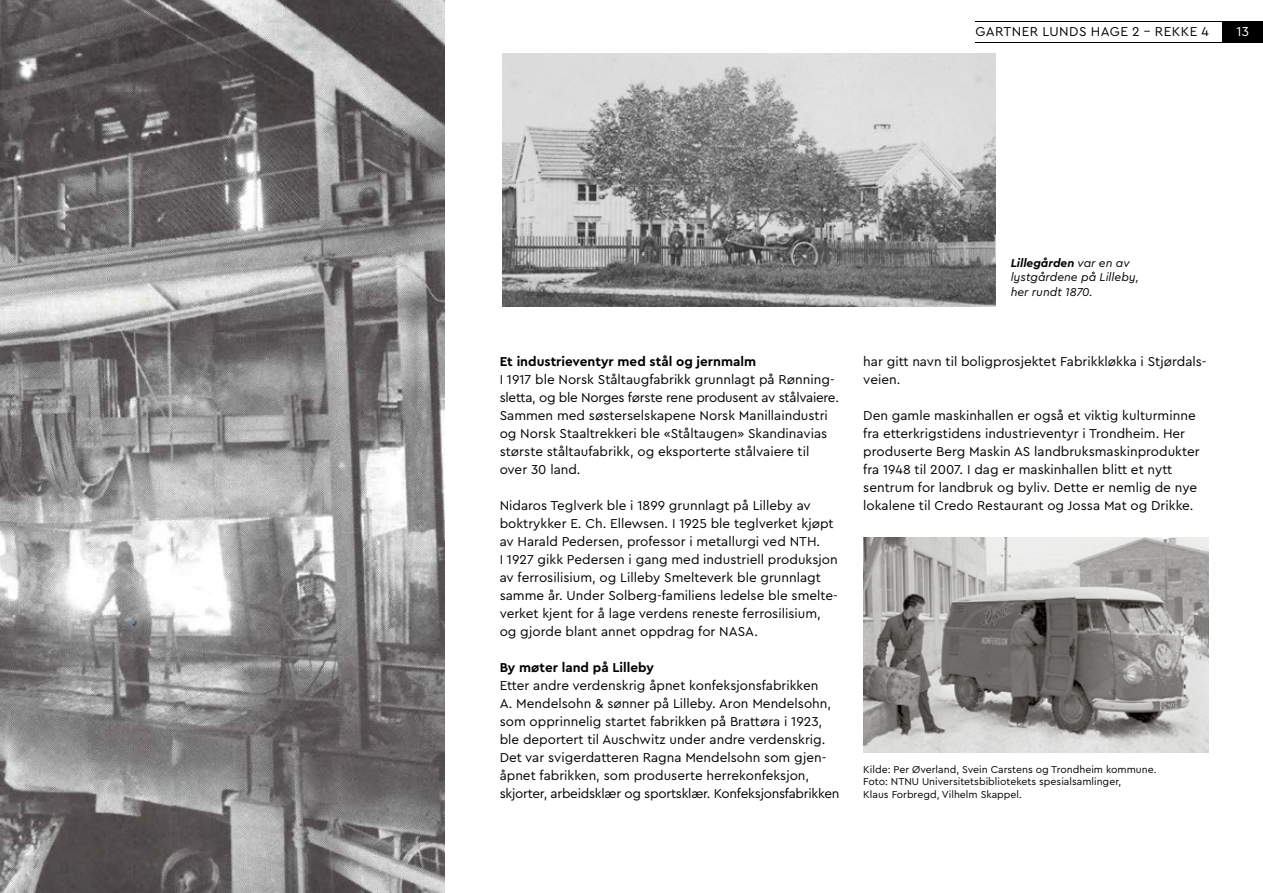
<style>
.page{position:relative;width:1263px;height:893px;background:#fff}
.page>*{position:absolute;margin:0;border:0;box-sizing:border-box;transform-origin:0 0}
.t1{font:13.5px/18px "Cera PRO";color:#000}
.t2{font:700 13.5px "Cera PRO";color:#000}
.t3{font:13.5px "Cera PRO";letter-spacing:.03em;color:#000}
.t4{font:13.5px "Cera PRO";color:#fff}
.t5{font:italic 12px/14.4px "Cera PRO";color:#000}
.t6{font:10.5px/12.6px "Cera PRO";color:#000}
.s1{font-weight:700}
</style>
<div class="page">
<img style="left:0;top:0;width:444px;height:893px">
<img style="left:503px;top:53px;width:492px;height:253px">
<img style="left:863px;top:538px;width:346px;height:215px">
<hr style="left:975px;top:42px;width:288px;height:1px;background:#000">
<hr style="left:975px;top:21px;width:288px;height:1px;background:#000">
<div style="left:1222px;top:22px;width:41px;height:20px;background:#000"></div>
<p class="t3" style="left:975px;top:22px;width:235px">GARTNER LUNDS HAGE 2 – REKKE 4</p>
<p class="t4" style="left:1236px;top:22px;width:14px">13</p>
<p class="t2" style="left:500px;top:352px;width:258px">Et industrieventyr med stål og jernmalm</p>
<p class="t1" style="left:500px;top:370px;width:341px">I 1917 ble Norsk Ståltaugfabrikk grunnlagt på Rønning&shy;sletta, og ble Norges første rene produsent av stålvaiere.<br>Sammen med søsterselskapene Norsk Manillaindustri og Norsk Staaltrekkeri ble «Ståltaugen» Skandinavias største ståltaufabrikk, og eksporterte stålvaiere til over 30 land.</p>
<p class="t1" style="left:500px;top:496px;width:340px">Nidaros Teglverk ble i 1899 grunnlagt på Lilleby av boktrykker E. Ch. Ellewsen. I 1925 ble teglverket kjøpt av Harald Pedersen, professor i metallurgi ved NTH.<br>I 1927 gikk Pedersen i gang med industriell produksjon av ferrosilisium, og Lilleby Smelteverk ble grunnlagt samme år. Under Solberg-familiens ledelse ble smelte&shy;verket kjent for å lage verdens reneste ferrosilisium, og gjorde blant annet oppdrag for NASA.</p>
<p class="t2" style="left:500px;top:658px;width:156px">By møter land på Lilleby</p>
<p class="t1" style="left:500px;top:676px;width:341px">Etter andre verdenskrig åpnet konfeksjonsfabrikken<br>A. Mendelsohn &amp; sønner på Lilleby. Aron Mendelsohn, som opprinnelig startet fabrikken på Brattøra i 1923, ble deportert til Auschwitz under andre verdenskrig.<br>Det var svigerdatteren Ragna Mendelsohn som gjen&shy;åpnet fabrikken, som produserte herrekonfeksjon, skjorter, arbeidsklær og sportsklær. Konfeksjonsfabrikken</p>
<p class="t5" style="left:1011px;top:255px;width:130px"><span class="s1">Lillegården</span> var en av lystgårdene på Lilleby, her rundt 1870.</p>
<p class="t1" style="left:863px;top:352px;width:345px">har gitt navn til boligprosjektet Fabrikkløkka i Stjørdals&shy;veien.</p>
<p class="t1" style="left:863px;top:406px;width:338px">Den gamle maskinhallen er også et viktig kulturminne fra etterkrigstidens industrieventyr i Trondheim. Her produserte Berg Maskin AS landbruksmaskinprodukter fra 1948 til 2007. I dag er maskinhallen blitt et nytt sentrum for landbruk og byliv. Dette er nemlig de nye lokalene til Credo Restaurant og Jossa Mat og Drikke.</p>
<p class="t6" style="left:863px;top:762px;width:295px">Kilde: Per Øverland, Svein Carstens og Trondheim kommune.<br>Foto: NTNU Universitetsbibliotekets spesialsamlinger,<br>Klaus Forbregd, Vilhelm Skappel.</p>
</div>
